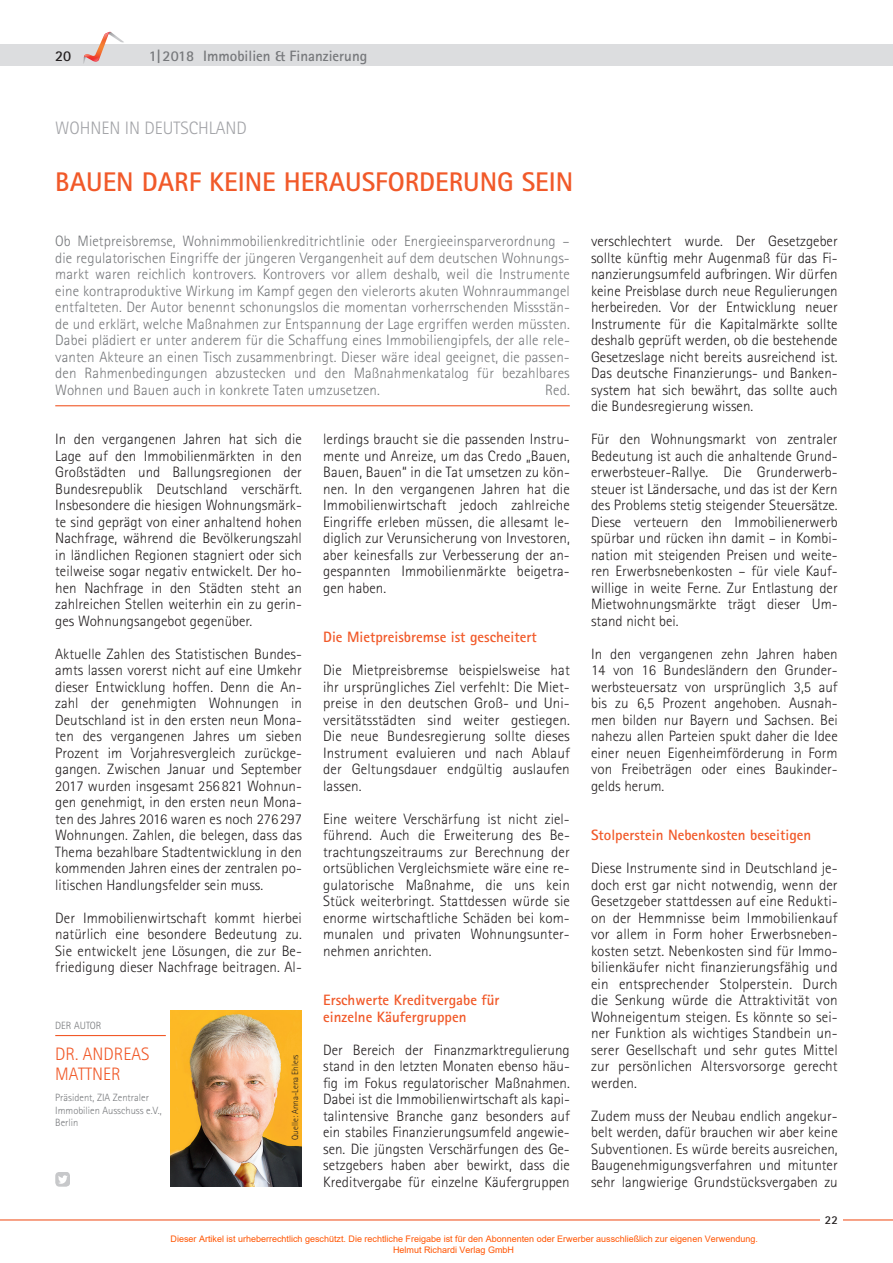
<style>
.page{position:relative;width:893px;height:1263px;background:#fff}
.page>*{position:absolute;margin:0;border:0;box-sizing:border-box;transform-origin:0 0}
.t1{font:700 27px "Rotis Sans Serif";color:#f15929}
.t2{font:300 18px "Rotis Sans Serif";color:#a3a4a8}
.t3{font:300 18px/20.2px "Rotis Sans Serif";color:#f15929}
.t4{font:300 15px/16.5px "Rotis Sans Serif";color:#231f20;text-align:justify}
.t5{font:300 15px/16.5px "Rotis Sans Serif";letter-spacing:.005em;color:#76787b;text-align:justify}
.t6{font:700 15px/16.5px "Rotis Sans Serif";color:#f15929}
.t7{font:700 15px "Rotis Sans Serif";color:#76787b}
.t8{font:700 15px "Rotis Sans Serif";color:#231f20}
.t9{font:700 12px "Rotis Sans Serif";color:#231f20}
.t10{font:300 10.5px/12.6px "Rotis Sans Serif";color:#76787b}
.t11{font:9px/10.8px "Arial";color:#ff5400}
.t12{font:300 9px "Rotis Sans Serif";color:#231f20}
</style>
<div class="page">
<hr style="left:0;top:1219px;width:893px;height:1px;background:#f15929">
<div style="left:821px;top:1214px;width:22px;height:13px;background:#fff"></div>
<hr style="left:55px;top:405px;width:515px;height:1px;background:#f15929">
<div style="left:0;top:45px;width:893px;height:21px;background:#dcdddf"></div>
<svg style="left:83px;top:31px;width:41px;height:33px"></svg>
<svg style="left:55px;top:1172px;width:15px;height:15px"></svg>
<img style="left:170px;top:1010px;width:132px;height:177px">
<hr style="left:55px;top:1035px;width:111px;height:1px;background:#f15929">
<p class="t8" style="left:55px;top:46px;width:18px">20</p>
<p class="t7" style="left:149px;top:46px;width:220px">1|2018 Immobilien &amp; Finanzierung</p>
<p class="t2" style="left:55px;top:117px;width:193px">WOHNEN IN DEUTSCHLAND</p>
<h1 class="t1" style="left:55px;top:165px;width:519px">BAUEN DARF KEINE HERAUSFORDERUNG SEIN</h1>
<p class="t5" style="left:55px;top:233px;width:516px">Ob Mietpreisbremse, Wohnimmobilienkreditrichtlinie oder Energieeinsparverordnung – die regulatorischen Eingriffe der jüngeren Vergangenheit auf dem deutschen Wohnungs&shy;markt waren reichlich kontrovers. Kontrovers vor allem deshalb, weil die Instrumente eine kontraproduktive Wirkung im Kampf gegen den vielerorts akuten Wohnraummangel entfalteten. Der Autor benennt schonungslos die momentan vorherrschenden Missstän&shy;de und erklärt, welche Maßnahmen zur Entspannung der Lage ergriffen werden müssten.<br>Dabei plädiert er unter anderem für die Schaffung eines Immobiliengipfels, der alle rele&shy;vanten Akteure an einen Tisch zusammenbringt. Dieser wäre ideal geeignet, die passen&shy;den Rahmenbedingungen abzustecken und den Maßnahmenkatalog für bezahlbares Wohnen und Bauen auch in konkrete Taten umzusetzen.</p>
<p class="t5" style="left:545px;top:381px;width:26px">Red.</p>
<p class="t4" style="left:55px;top:431px;width:248px">In den vergangenen Jahren hat sich die Lage auf den Immobilienmärkten in den Großstädten und Ballungsregionen der Bundesrepublik Deutschland verschärft.<br>Insbesondere die hiesigen Wohnungsmärk&shy;te sind geprägt von einer anhaltend hohen Nachfrage, während die Bevölkerungszahl in ländlichen Regionen stagniert oder sich teilweise sogar negativ entwickelt. Der ho&shy;hen Nachfrage in den Städten steht an zahlreichen Stellen weiterhin ein zu gerin&shy;ges Wohnungsangebot gegenüber.</p>
<p class="t4" style="left:55px;top:645px;width:248px">Aktuelle Zahlen des Statistischen Bundes&shy;amts lassen vorerst nicht auf eine Umkehr dieser Entwicklung hoffen. Denn die An&shy;zahl der genehmigten Wohnungen in Deutschland ist in den ersten neun Mona&shy;ten des vergangenen Jahres um sieben Prozent im Vorjahresvergleich zurückge&shy;gangen. Zwischen Januar und September 2017 wurden insgesamt 256 821 Wohnun&shy;gen genehmigt, in den ersten neun Mona&shy;ten des Jahres 2016 waren es noch 276 297<br>Wohnungen. Zahlen, die belegen, dass das Thema bezahlbare Stadtentwicklung in den kommenden Jahren eines der zentralen po&shy;litischen Handlungsfelder sein muss.</p>
<p class="t4" style="left:55px;top:909px;width:248px">Der Immobilienwirtschaft kommt hierbei natürlich eine besondere Bedeutung zu.<br>Sie entwickelt jene Lösungen, die zur Be&shy;friedigung dieser Nachfrage beitragen. Al-</p>
<p class="t10" style="left:55px;top:1019px;width:48px">DER AUTOR</p>
<p class="t3" style="left:55px;top:1044px;width:96px">DR. ANDREAS<br>MATTNER</p>
<p class="t10" style="left:55px;top:1091px;width:108px">Präsident, ZIA Zentraler<br>Immobilien Ausschuss e.V.,<br>Berlin</p>
<p class="t12" style="left:290px;top:1140px;width:87px;rotate:-90deg">Quelle: Anna-Lena Ehlers</p>
<p class="t4" style="left:323px;top:431px;width:248px">lerdings braucht sie die passenden Instru&shy;mente und Anreize, um das Credo „Bauen, Bauen, Bauen“ in die Tat umsetzen zu kön&shy;nen. In den vergangenen Jahren hat die Immobilienwirtschaft jedoch zahlreiche Eingriffe erleben müssen, die allesamt le&shy;diglich zur Verunsicherung von Investoren, aber keinesfalls zur Verbesserung der an&shy;gespannten Immobilienmärkte beigetra&shy;gen haben.</p>
<p class="t6" style="left:323px;top:628px;width:215px">Die Mietpreisbremse ist gescheitert</p>
<p class="t4" style="left:323px;top:662px;width:248px">Die Mietpreisbremse beispielsweise hat ihr ursprüngliches Ziel verfehlt: Die Miet&shy;preise in den deutschen Groß- und Uni&shy;versitätsstädten sind weiter gestiegen.<br>Die neue Bundesregierung sollte dieses Instrument evaluieren und nach Ablauf der Geltungsdauer endgültig auslaufen lassen.</p>
<p class="t4" style="left:323px;top:810px;width:248px">Eine weitere Verschärfung ist nicht ziel&shy;führend. Auch die Erweiterung des Be&shy;trachtungszeitraums zur Berechnung der ortsüblichen Vergleichsmiete wäre eine re&shy;gulatorische Maßnahme, die uns kein Stück weiterbringt. Stattdessen würde sie enorme wirtschaftliche Schäden bei kom&shy;munalen und privaten Wohnungsunter&shy;nehmen anrichten.</p>
<p class="t6" style="left:323px;top:991px;width:178px">Erschwerte Kreditvergabe für einzelne Käufergruppen</p>
<p class="t4" style="left:323px;top:1041px;width:248px">Der Bereich der Finanzmarktregulierung stand in den letzten Monaten ebenso häu&shy;fig im Fokus regulatorischer Maßnahmen.<br>Dabei ist die Immobilienwirtschaft als kapi&shy;talintensive Branche ganz besonders auf ein stabiles Finanzierungsumfeld angewie&shy;sen. Die jüngsten Verschärfungen des Ge&shy;setzgebers haben aber bewirkt, dass die Kreditvergabe für einzelne Käufergruppen</p>
<p class="t4" style="left:591px;top:233px;width:248px">verschlechtert wurde. Der Gesetzgeber sollte künftig mehr Augenmaß für das Fi&shy;nanzierungsumfeld aufbringen. Wir dürfen keine Preisblase durch neue Regulierungen herbeireden. Vor der Entwicklung neuer Instrumente für die Kapitalmärkte sollte deshalb geprüft werden, ob die bestehende Gesetzeslage nicht bereits ausreichend ist.<br>Das deutsche Finanzierungs- und Banken&shy;system hat sich bewährt, das sollte auch die Bundesregierung wissen.</p>
<p class="t4" style="left:591px;top:431px;width:248px">Für den Wohnungsmarkt von zentraler Bedeutung ist auch die anhaltende Grund&shy;erwerbsteuer-Rallye. Die Grunderwerb&shy;steuer ist Ländersache, und das ist der Kern des Problems stetig steigender Steuersätze.<br>Diese verteuern den Immobilienerwerb spürbar und rücken ihn damit – in Kombi&shy;nation mit steigenden Preisen und weite&shy;ren Erwerbsnebenkosten – für viele Kauf&shy;willige in weite Ferne. Zur Entlastung der Mietwohnungsmärkte trägt dieser Um&shy;stand nicht bei.</p>
<p class="t4" style="left:591px;top:645px;width:248px">In den vergangenen zehn Jahren haben 14 von 16 Bundesländern den Grunder&shy;werbsteuersatz von ursprünglich 3,5 auf bis zu 6,5 Prozent angehoben. Ausnah&shy;men bilden nur Bayern und Sachsen. Bei nahezu allen Parteien spukt daher die Idee einer neuen Eigenheimförderung in Form von Freibeträgen oder eines Baukinder&shy;gelds herum.</p>
<p class="t6" style="left:591px;top:826px;width:222px">Stolperstein Nebenkosten beseitigen</p>
<p class="t4" style="left:591px;top:860px;width:248px">Diese Instrumente sind in Deutschland je&shy;doch erst gar nicht notwendig, wenn der Gesetzgeber stattdessen auf eine Redukti&shy;on der Hemmnisse beim Immobilienkauf vor allem in Form hoher Erwerbsneben&shy;kosten setzt. Nebenkosten sind für Immo&shy;bilienkäufer nicht finanzierungsfähig und ein entsprechender Stolperstein. Durch die Senkung würde die Attraktivität von Wohneigentum steigen. Es könnte so sei&shy;ner Funktion als wichtiges Standbein un&shy;serer Gesellschaft und sehr gutes Mittel zur persönlichen Altersvorsorge gerecht werden.</p>
<p class="t4" style="left:591px;top:1107px;width:248px">Zudem muss der Neubau endlich angekur&shy;belt werden, dafür brauchen wir aber keine Subventionen. Es würde bereits ausreichen, Baugenehmigungsverfahren und mitunter sehr langwierige Grundstücksvergaben zu</p>
<p class="t9" style="left:825px;top:1212px;width:14px">22</p>
<p class="t11" style="left:393px;top:1233px;width:366px;text-indent:-223px">Dieser Artikel ist urheberrechtlich geschützt. Die rechtliche Freigabe ist für den Abonnenten oder Erwerber ausschließlich zur eigenen Verwendung.<br>Helmut Richardi Verlag GmbH</p>
</div>
